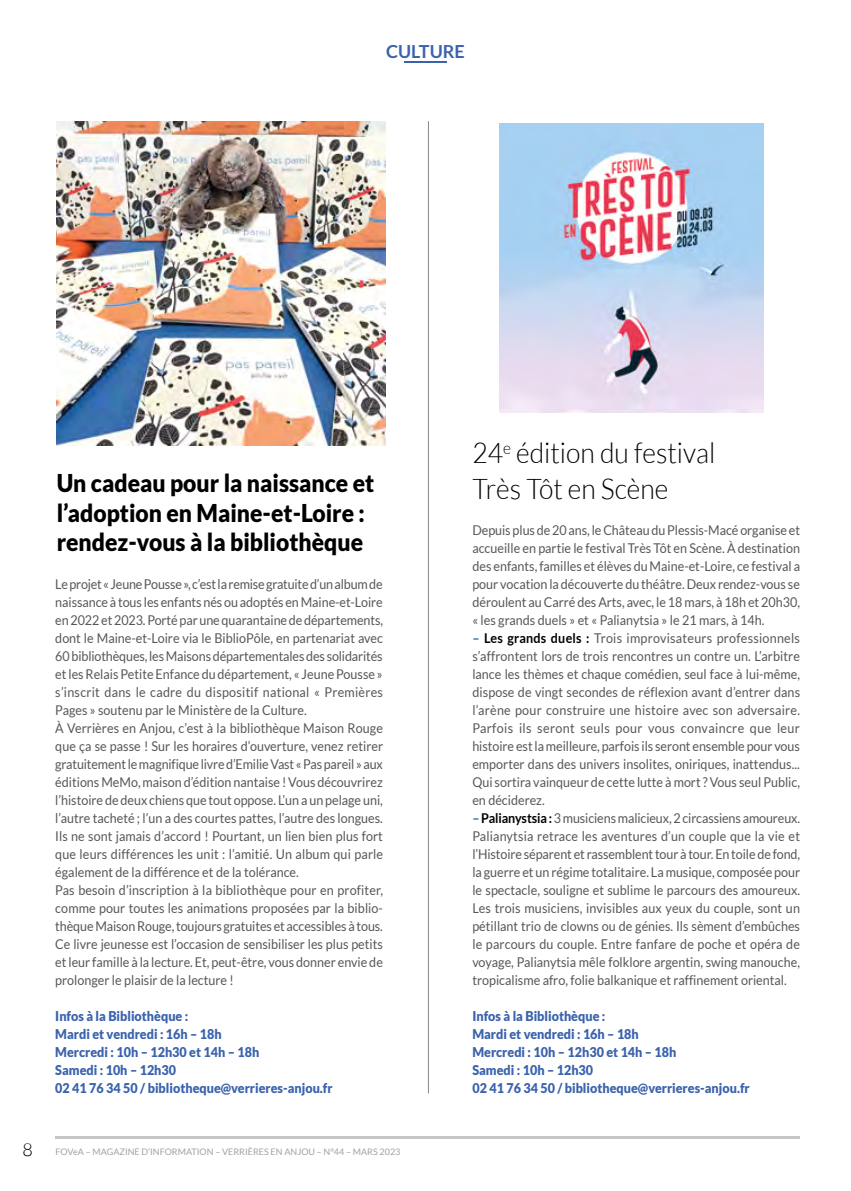
<style>
.page{position:relative;width:851px;height:1191px;background:#fff}
.page>*{position:absolute;margin:0;border:0;box-sizing:border-box;transform-origin:0 0}
.t1{font:300 28.5px/36px "Lato";color:#000;scale:.93 1}
.t2{font:900 24.6px/29.5px "Lato";color:#000;scale:.93 1}
.t3{font:700 18px "Lato";color:#3b63ad}
.t4{font:13.5px/18px "Lato";color:#575756;text-align:justify;scale:.93 1}
.t5{font:900 13.5px/18px "Lato";color:#3b63ad;scale:.93 1}
.t6{font:9px "Lato";color:#a1a1a1}
.s1{font-weight:300;font-size:18px;color:#000}
.s2{font-weight:700;color:#3b63ad}
.s3{font-weight:700;color:#000}
</style>
<div class="page">
<hr style="left:55px;top:1135px;width:744px;height:3px;background:#c6c6c6">
<hr style="left:404px;top:61px;width:42px;height:2px;background:#3b63ad">
<hr style="left:428px;top:121px;width:1px;height:972px;background:#878787">
<img style="left:56px;top:121px;width:330px;height:324px">
<img style="left:500px;top:123px;width:263px;height:290px">
<h3 class="t3" style="left:386px;top:41px;width:80px">CULTURE</h3>
<h2 class="t2" style="left:57px;top:468px;width:343px">Un cadeau pour la naissance et l’adoption en Maine-et-Loire : rendez-vous à la bibliothèque</h2>
<p class="t4" style="left:55px;top:575px;width:354px;text-align:left">Le projet « Jeune Pousse », c’est la remise gratuite d’un album de naissance à tous les enfants nés ou adoptés en Maine-et-Loire en 2022 et 2023. Porté par une quarantaine de départements, dont le Maine-et-Loire via le BiblioPôle, en partenariat avec 60 bibliothèques, les Maisons départementales des solidarités et les Relais Petite Enfance du département, « Jeune Pousse » s’inscrit dans le cadre du dispositif national « Premières Pages » soutenu par le Ministère de la Culture.<br>À Verrières en Anjou, c’est à la bibliothèque Maison Rouge que ça se passe ! Sur les horaires d’ouverture, venez retirer gratuitement le magnifique livre d’Emilie Vast « Pas pareil » aux éditions MeMo, maison d’édition nantaise ! Vous découvrirez l’histoire de deux chiens que tout oppose. L’un a un pelage uni, l’autre tacheté ; l’un a des courtes pattes, l’autre des longues.<br>Ils ne sont jamais d’accord ! Pourtant, un lien bien plus fort que leurs différences les unit : l’amitié. Un album qui parle également de la différence et de la tolérance.<br>Pas besoin d’inscription à la bibliothèque pour en profiter, comme pour toutes les animations proposées par la biblio&shy;thèque Maison Rouge, toujours gratuites et accessibles à tous.<br>Ce livre jeunesse est l’occasion de sensibiliser les plus petits et leur famille à la lecture. Et, peut-être, vous donner envie de prolonger le plaisir de la lecture !</p>
<p class="t5" style="left:55px;top:1007px;width:300px">Infos à la Bibliothèque :<br>Mardi et vendredi : 16h – 18h<br>Mercredi : 10h – 12h30 et 14h – 18h<br>Samedi : 10h – 12h30<br>02 41 76 34 50 / bibliotheque@verrieres-anjou.fr</p>
<p class="t6" style="left:23px;top:1147px;width:379px"><span class="s1">8</span> FOVeA – MAGAZINE D’INFORMATION – VERRIÈRES EN ANJOU – N°44 – MARS 2023</p>
<h1 class="t1" style="left:472px;top:435px;width:263px">24<sup>e</sup> édition du festival<br>Très Tôt en Scène</h1>
<p class="t4" style="left:472px;top:521px;width:354px">Depuis plus de 20 ans, le Château du Plessis-Macé organise et accueille en partie le festival Très Tôt en Scène. À destination des enfants, familles et élèves du Maine-et-Loire, ce festival a pour vocation la découverte du théâtre. Deux rendez-vous se déroulent au Carré des Arts, avec, le 18 mars, à 18h et 20h30, « les grands duels » et « Palianytsia » le 21 mars, à 14h.</p>
<p class="t4" style="left:472px;top:629px;width:354px"><span class="s2">–</span> <span class="s3">Les grands duels :</span> Trois improvisateurs professionnels s’affrontent lors de trois rencontres un contre un. L’arbitre lance les thèmes et chaque comédien, seul face à lui-même, dispose de vingt secondes de réflexion avant d’entrer dans l’arène pour construire une histoire avec son adversaire.<br>Parfois ils seront seuls pour vous convaincre que leur histoire est la meilleure, parfois ils seront ensemble pour vous emporter dans des univers insolites, oniriques, inattendus...<br>Qui sortira vainqueur de cette lutte à mort ? Vous seul Public, en déciderez.</p>
<p class="t4" style="left:472px;top:809px;width:354px"><span class="s2">–</span> <span class="s3">Palianystsia :</span> 3 musiciens malicieux, 2 circassiens amoureux.<br>Palianytsia retrace les aventures d’un couple que la vie et l’Histoire séparent et rassemblent tour à tour. En toile de fond, la guerre et un régime totalitaire. La musique, composée pour le spectacle, souligne et sublime le parcours des amoureux.<br>Les trois musiciens, invisibles aux yeux du couple, sont un pétillant trio de clowns ou de génies. Ils sèment d’embûches le parcours du couple. Entre fanfare de poche et opéra de voyage, Palianytsia mêle folklore argentin, swing manouche, tropicalisme afro, folie balkanique et raffinement oriental.</p>
<p class="t5" style="left:472px;top:1007px;width:300px">Infos à la Bibliothèque :<br>Mardi et vendredi : 16h – 18h<br>Mercredi : 10h – 12h30 et 14h – 18h<br>Samedi : 10h – 12h30<br>02 41 76 34 50 / bibliotheque@verrieres-anjou.fr</p>
</div>
